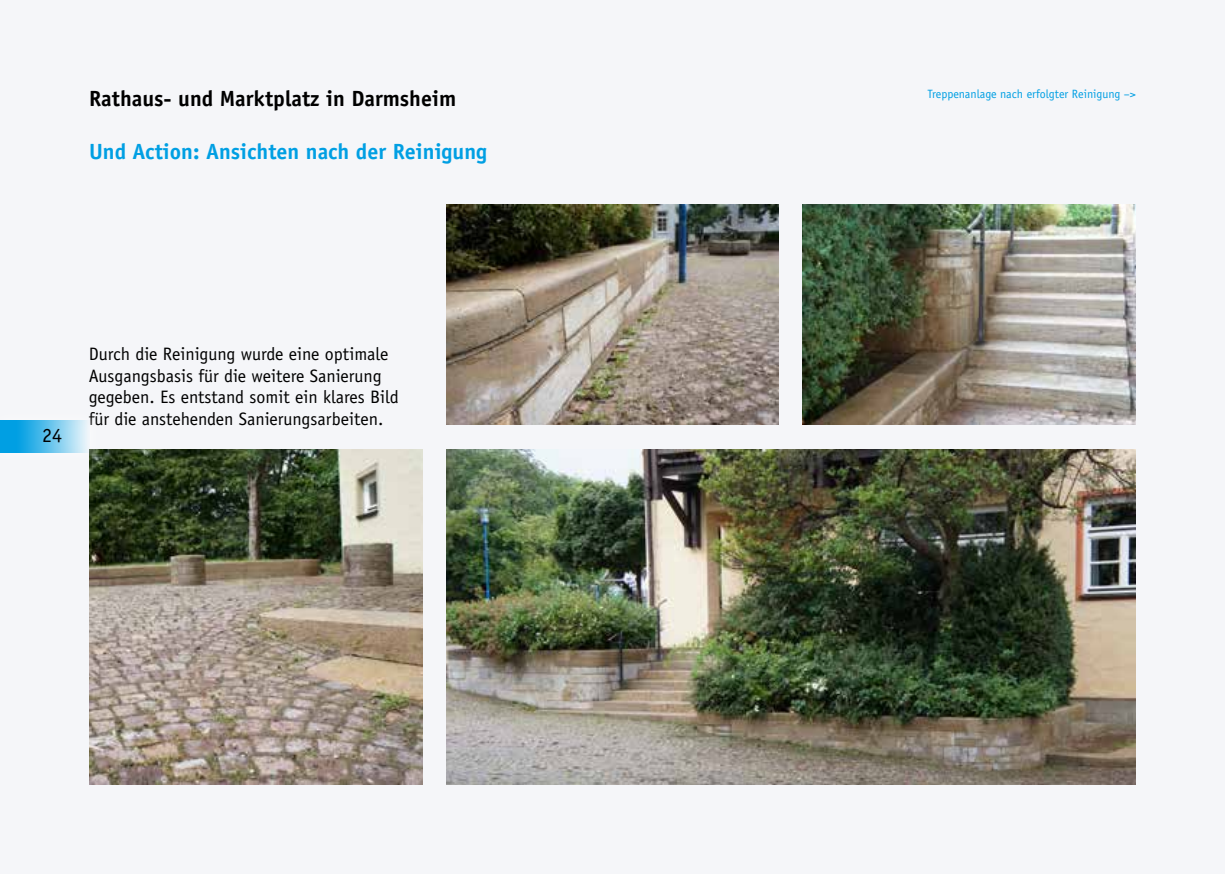
<style>
.page{position:relative;width:1225px;height:874px;background:#fff}
.page>*{position:absolute;margin:0;border:0;box-sizing:border-box;transform-origin:0 0}
.t1{font:700 22px "Officina Sans";color:#009fe3}
.t2{font:700 22px "Officina Sans";color:#000}
.t3{font:20px "Officina Sans";color:#000}
.t4{font:18px/21.6px "Officina Sans";color:#000}
.t5{font:12px "Officina Sans";color:#009fe3}
</style>
<div class="page">
<div style="left:0;top:0;width:1225px;height:873px;background:#f5f6f9"></div>
<img style="left:446px;top:204px;width:333px;height:221px">
<img style="left:803px;top:204px;width:333px;height:221px">
<img style="left:446px;top:449px;width:690px;height:335px">
<img style="left:89px;top:449px;width:333px;height:335px">
<div style="left:0;top:407px;width:102px;height:59px;background:#fff;opacity:.75"></div>
<div style="left:0;top:421px;width:89px;height:32px;background:linear-gradient(to right,#0090df,#e1f1f9)"></div>
<p class="t2" style="left:89px;top:85px;width:369px">Rathaus- und Marktplatz in Darmsheim</p>
<p class="t1" style="left:89px;top:138px;width:400px">Und Action: Ansichten nach der Reinigung</p>
<p class="t3" style="left:42px;top:423px;width:21px">24</p>
<p class="t4" style="left:89px;top:343px;width:312px">Durch die Reinigung wurde eine optimale Ausgangsbasis für die weitere Sanierung gegeben. Es entstand somit ein klares Bild für die anstehenden Sanierungsarbeiten.</p>
<p class="t5" style="left:927px;top:87px;width:210px">Treppenanlage nach erfolgter Reinigung –&gt;</p>
</div>
